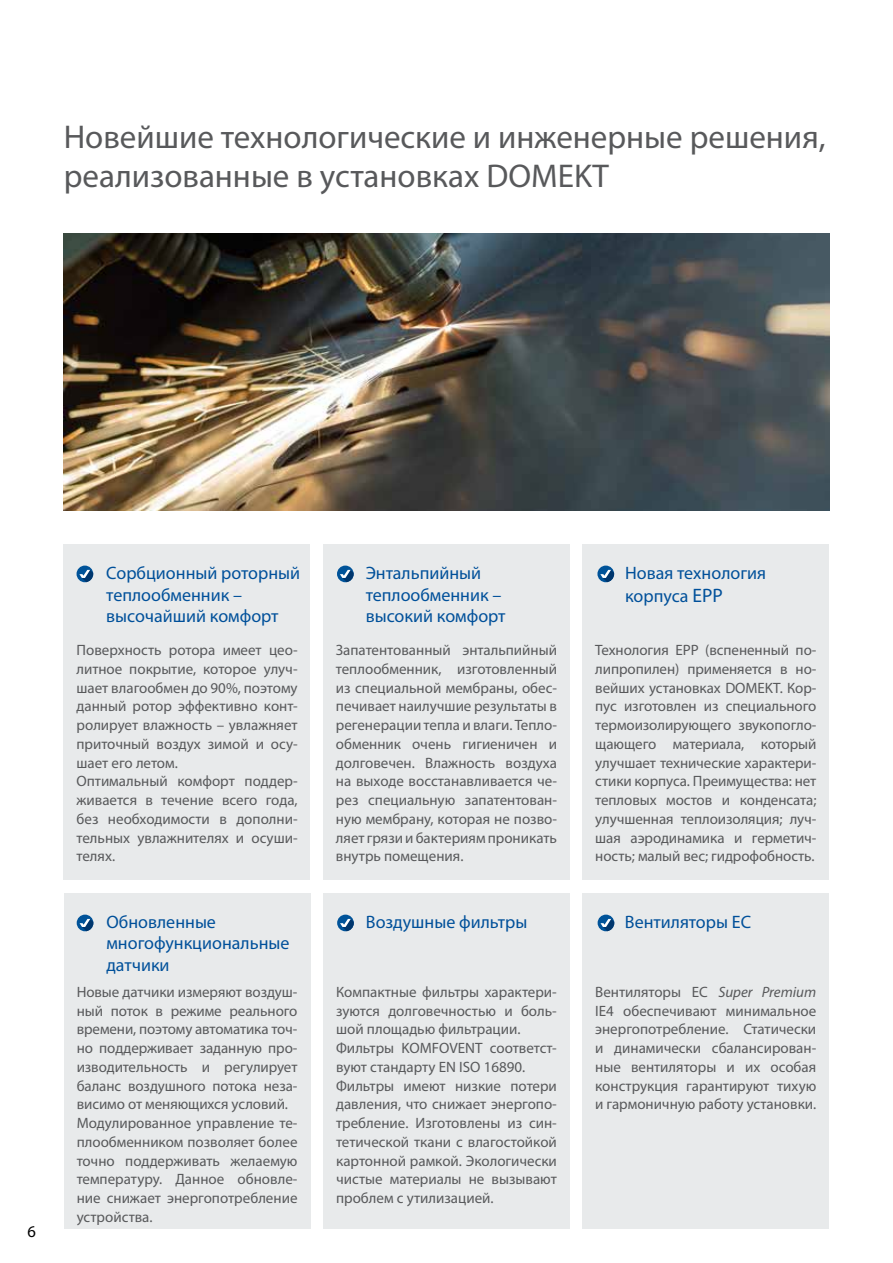
<style>
.page{position:relative;width:893px;height:1263px;background:#fff}
.page>*{position:absolute;margin:0;border:0;box-sizing:border-box;transform-origin:0 0}
.t1{font:33px/39.6px "Myriad Pro";color:#58595b}
.t2{font:18px/21.6px "Myriad Pro";color:#00509a}
.t3{font:16.5px "Myriad Pro";color:#000}
.t4{font:15px/18.8px "Myriad Pro";color:#58595b}
.s1{font-size:19.5px}
.s2{font-style:italic}
</style>
<div class="page">
<img style="left:64px;top:234px;width:765px;height:276px">
<div style="left:583px;top:544px;width:246px;height:336px;background:#e8eaeb"></div>
<div style="left:323px;top:544px;width:246px;height:336px;background:#e8eaeb"></div>
<div style="left:64px;top:544px;width:246px;height:336px;background:#e8eaeb"></div>
<div style="left:77px;top:566px;width:16px;height:16px;background:#005399;border-radius:50%"></div>
<svg style="left:79px;top:570px;width:14px;height:12px"></svg>
<svg style="left:337px;top:566px;width:17px;height:16px"></svg>
<svg style="left:340px;top:570px;width:14px;height:12px"></svg>
<svg style="left:597px;top:566px;width:17px;height:16px"></svg>
<svg style="left:600px;top:570px;width:14px;height:12px"></svg>
<div style="left:583px;top:893px;width:246px;height:336px;background:#e8eaeb"></div>
<div style="left:323px;top:893px;width:246px;height:336px;background:#e8eaeb"></div>
<div style="left:64px;top:893px;width:246px;height:336px;background:#e8eaeb"></div>
<div style="left:77px;top:915px;width:16px;height:16px;background:#005399;border-radius:50%"></div>
<svg style="left:80px;top:919px;width:13px;height:12px"></svg>
<svg style="left:337px;top:915px;width:17px;height:16px"></svg>
<svg style="left:340px;top:919px;width:14px;height:12px"></svg>
<div style="left:598px;top:915px;width:16px;height:16px;background:#005399;border-radius:50%"></div>
<svg style="left:600px;top:919px;width:14px;height:12px"></svg>
<h1 class="t1" style="left:64px;top:116px;width:763px">Новейшие технологические и инженерные решения, реализованные в установках DOMEKT</h1>
<p class="t3" style="left:28px;top:1221px;width:10px">6</p>
<p class="t2" style="left:106px;top:562px;width:195px">Сорбционный роторный теплообменник – высочайший комфорт</p>
<p class="t4" style="left:77px;top:640px;width:223px">Поверхность ротора имеет цео&shy;литное покрытие, которое улуч&shy;шает влагообмен до 90%, поэтому данный ротор эффективно конт&shy;ролирует влажность – увлажняет приточный воздух зимой и осу&shy;шает его летом.<br>Оптимальный комфорт поддер&shy;живается в течение всего года, без необходимости в дополни&shy;тельных увлажнителях и осуши&shy;телях.</p>
<p class="t2" style="left:366px;top:562px;width:142px">Энтальпийный теплообменник – высокий комфорт</p>
<p class="t4" style="left:336px;top:640px;width:223px;text-align:justify">Запатентованный энтальпийный теплообменник, изготовленный из специальной мембраны, обес&shy;печивает наилучшие результаты в регенерации тепла и влаги. Тепло&shy;обменник очень гигиеничен и долговечен. Влажность воздуха на выходе восстанавливается че&shy;рез специальную запатентован&shy;ную мембрану, которая не позво&shy;ляет грязи и бактериям проникать внутрь помещения.</p>
<p class="t2" style="left:625px;top:561px;width:143px;line-height:23.4px">Новая технология корпуса <span class="s1">EPP</span></p>
<p class="t4" style="left:595px;top:640px;width:223px;text-align:justify">Технология EPP (вспененный по&shy;липропилен) применяется в но&shy;вейших установках DOMEKT. Кор&shy;пус изготовлен из специального термоизолирующего звукопогло&shy;щающего материала, который улучшает технические характери&shy;стики корпуса. Преимущества: нет тепловых мостов и конденсата; улучшенная теплоизоляция; луч&shy;шая аэродинамика и герметич&shy;ность; малый вес; гидрофобность.</p>
<p class="t2" style="left:106px;top:911px;width:111px">Обновленные</p>
<p class="t2" style="left:625px;top:911px;width:128px">Вентиляторы ЕС</p>
<p class="t2" style="left:106px;top:932px;width:185px">многофункциональные датчики</p>
<p class="t4" style="left:336px;top:982px;width:222px">Компактные фильтры характери-- зуются долговечностью и боль&shy;шой площадью фильтрации.<br>Фильтры KOMFOVENT соответст&shy;вуют стандарту EN ISO 16890.<br>Фильтры имеют низкие потери давления, что снижает энергопо&shy;требление. Изготовлены из син&shy;тетической ткани с влагостойкой картонной рамкой. Экологически чистые материалы не вызывают проблем с утилизацией.</p>
<p class="t2" style="left:366px;top:911px;width:163px">Воздушные фильтры</p>
<p class="t4" style="left:595px;top:982px;width:223px;text-align:justify">Вентиляторы EC <span class="s2">Super Premium </span>IE4 обеспечивают минимальное энергопотребление. Статически и динамически сбалансирован&shy;ные вентиляторы и их особая конструкция гарантируют тихую и гармоничную работу установки.</p>
<p class="t4" style="left:77px;top:982px;width:222px">Новые датчики измеряют воздуш&shy;ный поток в режиме реального времени, поэтому автоматика точ-- но поддерживает заданную про&shy;изводительность и регулирует баланс воздушного потока неза&shy;висимо от меняющихся условий.<br>Модулированное управление те&shy;плообменником позволяет более точно поддерживать желаемую температуру. Данное обновле&shy;ние снижает энергопотребление устройства.</p>
</div>
